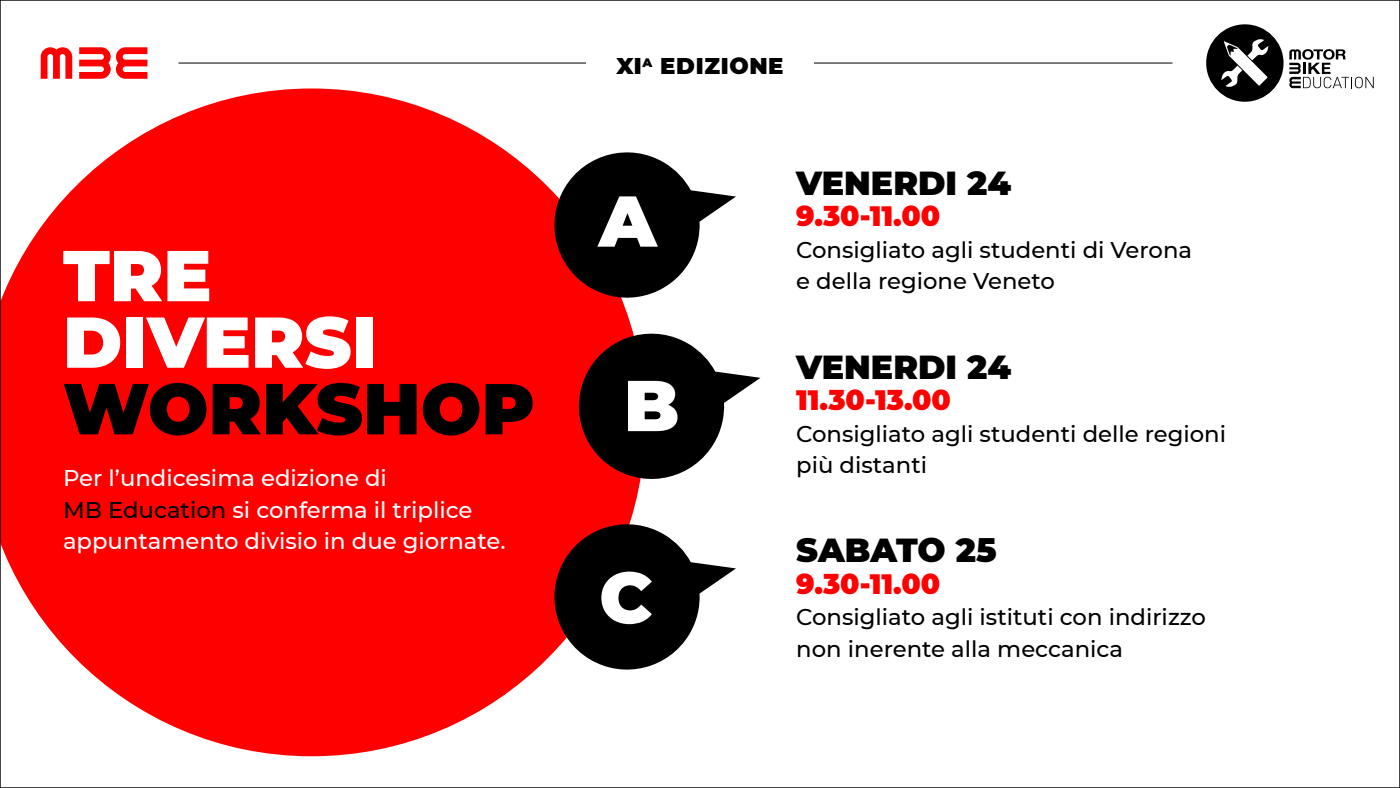
<style>
.page{position:relative;width:1400px;height:788px;background:#fff}
.page>*{position:absolute;margin:0;border:0;box-sizing:border-box;transform-origin:0 0}
.t1{font:900 71.75px "Montserrat";color:#fff}
.t2{font:900 71.75px "Montserrat";color:#000}
.t3{font:900 33.25px "Montserrat";color:#000}
.t4{font:900 28px "Montserrat";color:#f00}
.t5{font:500 22.75px "Montserrat";color:#000}
.t6{font:500 22.75px "Montserrat";color:#fff}
.t7{font:900 22.75px "Montserrat";letter-spacing:.03em;color:#000}
.s1{color:#000}
</style>
<div class="page">
<svg style="left:2px;top:88px;width:637px;height:668px;fill:#f00"></svg>
<hr style="left:178px;top:63px;width:994px;height:1px;background:#000">
<svg style="left:1206px;top:24px;width:168px;height:78px"></svg>
<svg style="left:41px;top:47px;width:31px;height:32px"></svg>
<svg style="left:79px;top:47px;width:68px;height:32px"></svg>
<div style="left:586px;top:42px;width:228px;height:41px;background:#fff"></div>
<svg style="left:544px;top:514px;width:192px;height:165px"></svg>
<svg style="left:569px;top:323px;width:191px;height:166px"></svg>
<svg style="left:544px;top:142px;width:192px;height:166px"></svg>
<p class="t1" style="left:63px;top:222px;width:150px">TRE</p>
<p class="t1" style="left:63px;top:288px;width:315px">DIVERSI</p>
<p class="t2" style="left:63px;top:355px;width:473px">WORKSHOP</p>
<p class="t6" style="left:63px;top:462px;width:326px">Per l’undicesima edizione di</p>
<p class="t6" style="left:63px;top:494px;width:411px"><span class="s1">MB Education</span> si conferma il triplice</p>
<p class="t6" style="left:63px;top:525px;width:444px">appuntamento divisio in due giornate.</p>
<p class="t7" style="left:616px;top:48px;width:169px">XI<sup>A</sup> EDIZIONE</p>
<p class="t1" style="left:599px;top:167px;width:59px">A</p>
<p class="t1" style="left:624px;top:352px;width:57px">B</p>
<p class="t1" style="left:599px;top:543px;width:55px">C</p>
<p class="t3" style="left:796px;top:158px;width:216px">VENERDI 24</p>
<p class="t4" style="left:796px;top:195px;width:145px">9.30-11.00</p>
<p class="t5" style="left:796px;top:234px;width:397px">Consigliato agli studenti di Verona</p>
<p class="t5" style="left:796px;top:265px;width:260px">e della regione Veneto</p>
<p class="t3" style="left:796px;top:342px;width:216px">VENERDI 24</p>
<p class="t4" style="left:796px;top:379px;width:156px">11.30-13.00</p>
<p class="t5" style="left:796px;top:417px;width:431px">Consigliato agli studenti delle regioni</p>
<p class="t5" style="left:796px;top:449px;width:132px">più distanti</p>
<p class="t3" style="left:796px;top:525px;width:202px">SABATO 25</p>
<p class="t4" style="left:796px;top:563px;width:145px">9.30-11.00</p>
<p class="t5" style="left:796px;top:601px;width:411px">Consigliato agli istituti con indirizzo</p>
<p class="t5" style="left:796px;top:633px;width:328px">non inerente alla meccanica</p>
</div>
